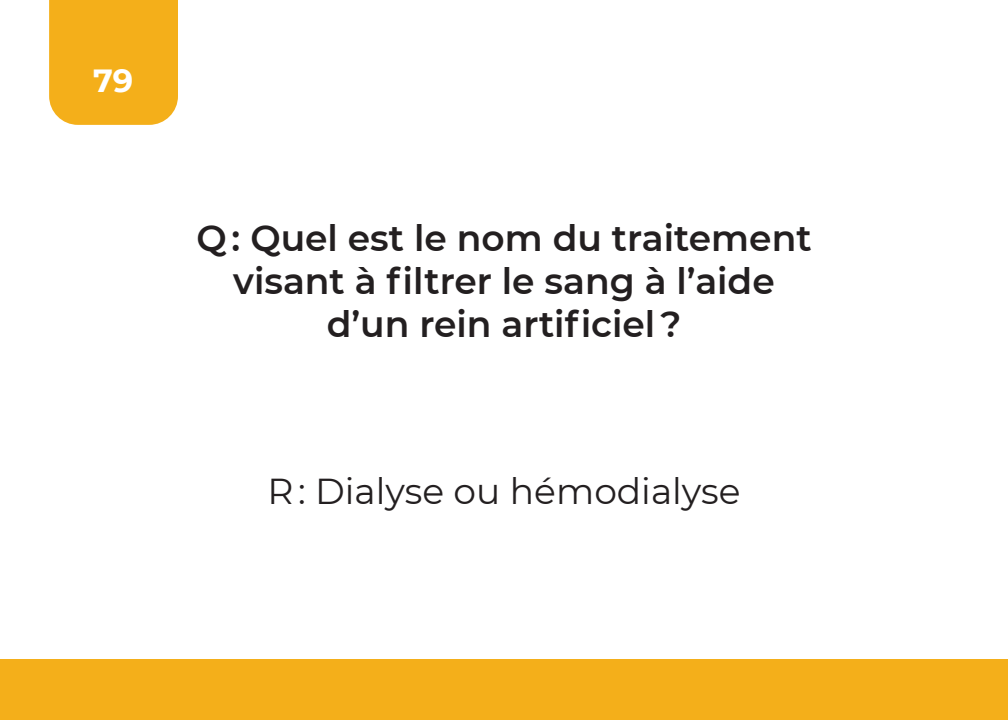
<style>
.page{position:relative;width:1008px;height:720px;background:#fff}
.page>*{position:absolute;margin:0;border:0;box-sizing:border-box;transform-origin:0 0}
.t1{font:600 36px/43.2px "Montserrat";color:#231f20;text-align:center}
.Réponse{font:36px "Montserrat";color:#231f20}
.t2{font:700 32px "Montserrat";color:#fff}
</style>
<div class="page">
<div style="left:49px;top:0;width:129px;height:125px;background:#f4af1a"></div>
<div style="left:0;top:660px;width:1008px;height:60px;background:#f4af1a"></div>
<p class="t2" style="left:93px;top:57px;width:42px">79</p>
<p class="t1" style="left:196px;top:215px;width:617px">Q : Quel est le nom du traitement visant à filtrer le sang à l’aide d’un rein artificiel ?</p>
<p class="Réponse" style="left:267px;top:466px;width:475px">R : Dialyse ou hémodialyse</p>
</div>
